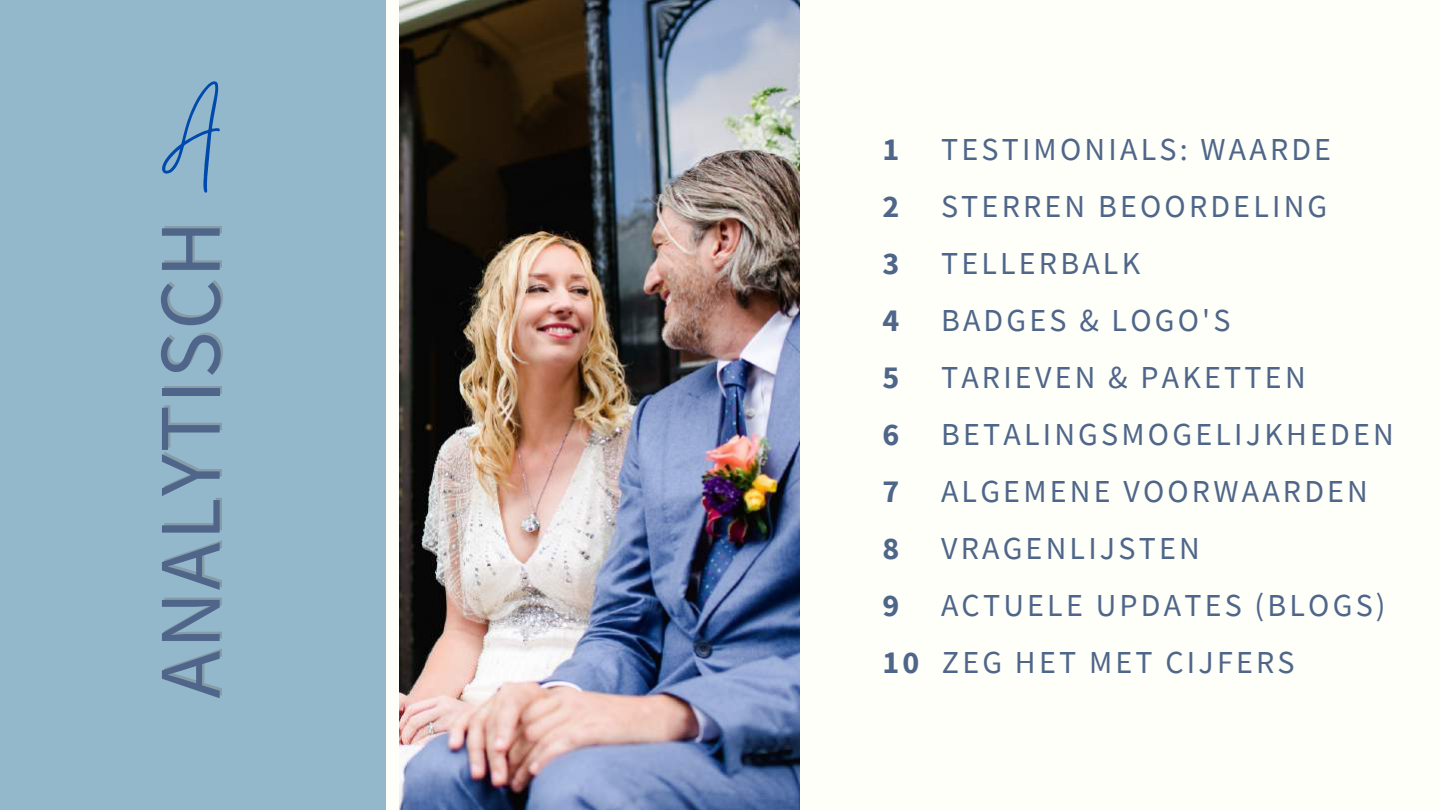
<style>
.page{position:relative;width:1440px;height:810px;background:#93b8cb}
.page>*{position:absolute;margin:0;border:0;box-sizing:border-box;transform-origin:0 0}
.t1{font:88px "Source Sans Pro";letter-spacing:.02em;color:#4f668a}
.t2{font:85px "Gistesy";color:#004aad}
.t3{font:32px/57px "Source Sans Pro";letter-spacing:.1em;color:#4f668a}
.t4{font:700 32px "Source Sans Pro";color:#4f668a}
.s1{font-weight:700}
</style>
<div class="page">
<div style="left:386px;top:0;width:1054px;height:810px;background:#fefff8"></div>
<img style="left:400px;top:0;width:400px;height:810px">
<h2 class="t2" style="left:163px;top:69px;width:54px">A</h2>
<h1 class="t1" style="left:133px;top:699px;width:480px;rotate:-90deg">ANALYTISCH</h1>
<p class="t4" style="left:883px;top:128px;width:18px">1</p>
<p class="t3" style="left:941px;top:120px;width:392px">TESTIMONIALS: WAARDE</p>
<p class="t4" style="left:883px;top:185px;width:18px">2</p>
<p class="t3" style="left:941px;top:177px;width:388px">STERREN BEOORDELING</p>
<p class="t4" style="left:883px;top:242px;width:18px">3</p>
<p class="t3" style="left:941px;top:234px;width:201px">TELLERBALK</p>
<p class="t4" style="left:883px;top:299px;width:18px">4</p>
<p class="t3" style="left:941px;top:291px;width:291px">BADGES &amp; LOGO'S</p>
<p class="t4" style="left:883px;top:356px;width:18px">5</p>
<p class="t3" style="left:941px;top:348px;width:366px">TARIEVEN &amp; PAKETTEN</p>
<p class="t4" style="left:883px;top:413px;width:18px">6</p>
<p class="t3" style="left:941px;top:405px;width:454px">BETALINGSMOGELIJKHEDEN</p>
<p class="t4" style="left:883px;top:470px;width:18px">7</p>
<p class="t3" style="left:941px;top:462px;width:428px">ALGEMENE VOORWAARDEN</p>
<p class="t4" style="left:883px;top:527px;width:18px">8</p>
<p class="t3" style="left:941px;top:519px;width:260px">VRAGENLIJSTEN</p>
<p class="t4" style="left:883px;top:584px;width:18px">9</p>
<p class="t3" style="left:883px;top:576px;width:505px;text-indent:58px">ACTUELE UPDATES (BLOGS)<br><span class="s1">10</span> ZEG HET MET CIJFERS</p>
</div>
